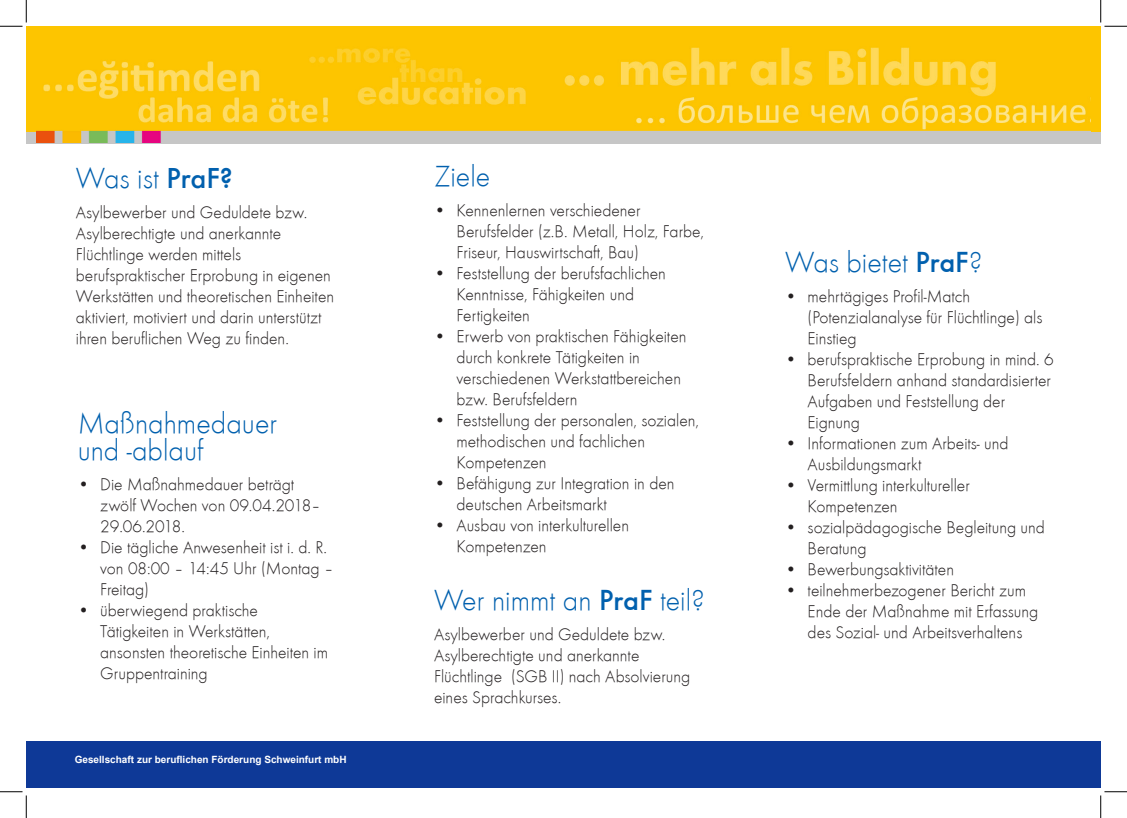
<style>
.page{position:relative;width:1127px;height:818px;background:#fff}
.page>*{position:absolute;margin:0;border:0;box-sizing:border-box;transform-origin:0 0}
.t1{font:300 30px "Function";color:#0160ae}
.t2{font:300 17.5px/21px "Function";color:#231f20}
.t3{font:700 10px "Arial";color:#fff}
.s1{font-weight:500}
</style>
<div class="page">
<div style="left:26px;top:26px;width:1074px;height:106px;background:#fdc500"></div>
<img style="left:37px;top:47px;width:1052px;height:96px">
<div style="left:26px;top:741px;width:1074px;height:46px;background:#0e3997"></div>
<svg style="left:0;top:0;width:27px;height:27px"></svg>
<svg style="left:0;top:791px;width:27px;height:27px"></svg>
<svg style="left:1100px;top:0;width:26px;height:27px"></svg>
<svg style="left:1100px;top:791px;width:26px;height:27px"></svg>
<p class="t1" style="left:76px;top:162px;width:158px">Was ist <span class="s1">PraF</span><span class="s1">?</span></p>
<p class="t2" style="left:76px;top:202px;width:260px">Asylbewerber und Geduldete bzw.<br>Asylberechtigte und anerkannte Flüchtlinge werden mittels berufspraktischer Erprobung in eigenen Werkstätten und theoretischen Einheiten aktiviert, motiviert und darin unterstützt ihren beruflichen Weg zu finden.</p>
<p class="t1" style="left:78px;top:407px;width:201px">Maßnahmedauer</p>
<p class="t1" style="left:78px;top:434px;width:127px">und -ablauf</p>
<p class="t2" style="left:100px;top:474px;width:222px;text-indent:-22px">• Die Maßnahmedauer beträgt zwölf Wochen von 09.04.2018–<br>29.06.2018.</p>
<p class="t2" style="left:100px;top:537px;width:235px;text-indent:-22px">• Die tägliche Anwesenheit ist i. d. R. von 08:00 – 14:45 Uhr (Montag –<br>Freitag)</p>
<p class="t2" style="left:100px;top:600px;width:229px;text-indent:-22px">• überwiegend praktische<br>Tätigkeiten in Werkstätten, ansonsten theoretische Einheiten im<br>Gruppentraining</p>
<p class="t3" style="left:75px;top:752px;width:273px">Gesellschaft zur beruflichen Förderung Schweinfurt mbH</p>
<p class="t1" style="left:434px;top:160px;width:58px">Ziele</p>
<p class="t2" style="left:456px;top:200px;width:249px;text-indent:-22px">• Kennenlernen verschiedener<br>Berufsfelder (z.B. Metall, Holz, Farbe,<br>Friseur, Hauswirtschaft, Bau)</p>
<p class="t2" style="left:456px;top:263px;width:211px;text-indent:-22px">• Feststellung der berufsfachlichen<br>Kenntnisse, Fähigkeiten und<br>Fertigkeiten</p>
<p class="t2" style="left:456px;top:326px;width:231px;text-indent:-22px">• Erwerb von praktischen Fähigkeiten durch konkrete Tätigkeiten in verschiedenen Werkstattbereichen bzw. Berufsfeldern</p>
<p class="t2" style="left:456px;top:410px;width:244px;text-indent:-22px">• Feststellung der personalen, sozialen, methodischen und fachlichen<br>Kompetenzen</p>
<p class="t2" style="left:456px;top:473px;width:219px;text-indent:-22px">• Befähigung zur Integration in den deutschen Arbeitsmarkt</p>
<p class="t2" style="left:456px;top:515px;width:174px;text-indent:-22px">• Ausbau von interkulturellen<br>Kompetenzen</p>
<p class="t1" style="left:434px;top:584px;width:272px">Wer nimmt an <span class="s1">PraF</span> teil?</p>
<p class="t2" style="left:434px;top:624px;width:258px">Asylbewerber und Geduldete bzw.<br>Asylberechtigte und anerkannte<br>Flüchtlinge (SGB II) nach Absolvierung eines Sprachkurses.</p>
<p class="t1" style="left:785px;top:246px;width:199px">Was bietet <span class="s1">PraF</span>?</p>
<p class="t2" style="left:807px;top:286px;width:236px;text-indent:-22px">• mehrtägiges Profil-Match (Potenzialanalyse für Flüchtlinge) als<br>Einstieg</p>
<p class="t2" style="left:807px;top:349px;width:247px;text-indent:-22px">• berufspraktische Erprobung in mind. 6<br>Berufsfeldern anhand standardisierter<br>Aufgaben und Feststellung der<br>Eignung</p>
<p class="t2" style="left:807px;top:433px;width:202px;text-indent:-22px">• Informationen zum Arbeits- und<br>Ausbildungsmarkt</p>
<p class="t2" style="left:807px;top:475px;width:164px;text-indent:-22px">• Vermittlung interkultureller<br>Kompetenzen</p>
<p class="t2" style="left:807px;top:517px;width:239px;text-indent:-22px">• sozialpädagogische Begleitung und<br>Beratung</p>
<p class="t2" style="left:785px;top:559px;width:170px">• Bewerbungsaktivitäten</p>
<p class="t2" style="left:807px;top:580px;width:232px;text-indent:-22px">• teilnehmerbezogener Bericht zum<br>Ende der Maßnahme mit Erfassung des Sozial- und Arbeitsverhaltens</p>
</div>
